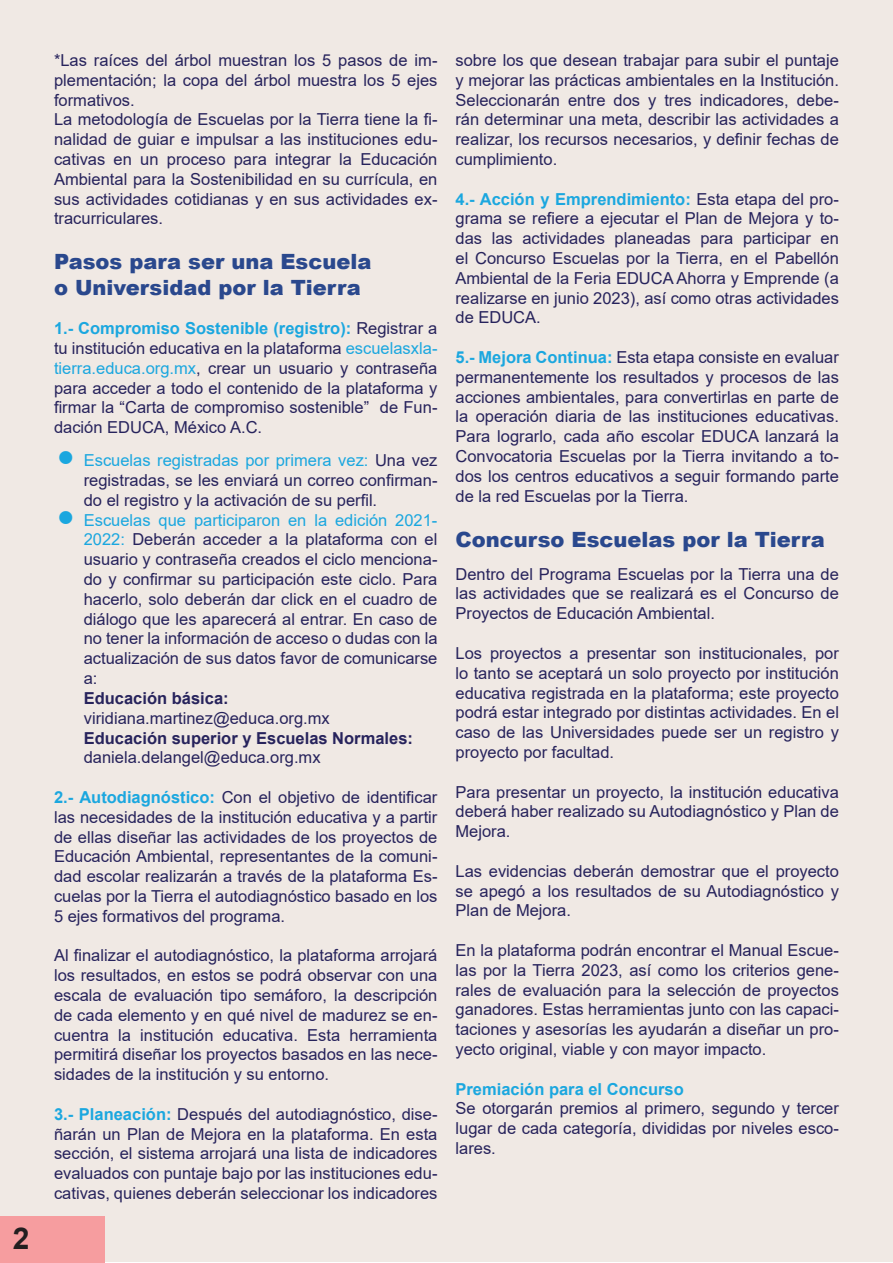
<style>
.page{position:relative;width:893px;height:1263px;background:#fff}
.page>*{position:absolute;margin:0;border:0;box-sizing:border-box;transform-origin:0 0}
.t1{font:700 30px "Arial";color:#231f20}
.t2{font:900 21px/25.2px "Arial";color:#2a488d}
.t3{font:16.5px/19.8px "Arial";color:#27235c;text-align:justify}
.t4{font:700 16.5px "Arial";color:#27235c}
.t5{font:700 16.5px "Arial";color:#1ba7df}
.s1{font-weight:700;color:#1ba7df}
.s2{color:#1ba7df}
.s3{font-weight:900;font-size:30px;color:#1ba7df}
</style>
<div class="page">
<div style="left:1px;top:1px;width:892px;height:1261px;background:#f0e9e4"></div>
<div style="left:0;top:1216px;width:104px;height:46px;background:#f69d9f"></div>
<h1 class="t1" style="left:13px;top:1217px;width:18px">2</h1>
<p class="t3" style="left:54px;top:50px;width:385px;text-align:left">*Las raíces del árbol muestran los 5 pasos de im&shy;plementación; la copa del árbol muestra los 5 ejes formativos.<br>La metodología de Escuelas por la Tierra tiene la fi&shy;nalidad de guiar e impulsar a las instituciones edu&shy;cativas en un proceso para integrar la Educación Ambiental para la Sostenibilidad en su currícula, en sus actividades cotidianas y en sus actividades ex&shy;tracurriculares.</p>
<p class="t2" style="left:54px;top:249px;width:319px">Pasos para ser una Escuela o Universidad por la Tierra</p>
<p class="t3" style="left:54px;top:318px;width:385px"><span class="s1">1.- Compromiso Sostenible (registro):</span> Registrar a tu institución educativa en la plataforma <span class="s2">escuelasxla&shy;tierra.educa.org.mx</span>, crear un usuario y contraseña para acceder a todo el contenido de la plataforma y firmar la “Carta de compromiso sostenible” de Fun&shy;dación EDUCA, México A.C.</p>
<p class="t3" style="left:84px;top:450px;width:355px;text-indent:-27px"><span class="s3">●</span> <span class="s2">Escuelas registradas por primera vez:</span> Una vez registradas, se les enviará un correo confirman&shy;do el registro y la activación de su perfil.</p>
<p class="t3" style="left:84px;top:510px;width:355px;text-indent:-27px"><span class="s3">●</span> <span class="s2">Escuelas que participaron en la edición 2021- 2022:</span> Deberán acceder a la plataforma con el usuario y contraseña creados el ciclo menciona&shy;do y confirmar su participación este ciclo. Para hacerlo, solo deberán dar click en el cuadro de diálogo que les aparecerá al entrar. En caso de no tener la información de acceso o dudas con la actualización de sus datos favor de comunicarse a:</p>
<p class="t4" style="left:84px;top:686px;width:146px">Educación básica:</p>
<p class="t3" style="left:84px;top:708px;width:247px">viridiana.martinez@educa.org.mx</p>
<p class="t4" style="left:84px;top:726px;width:331px">Educación superior y Escuelas Normales:</p>
<p class="t3" style="left:84px;top:747px;width:238px">daniela.delangel@educa.org.mx</p>
<p class="t3" style="left:54px;top:787px;width:385px"><span class="s1">2.- Autodiagnóstico:</span> Con el objetivo de identificar las necesidades de la institución educativa y a partir de ellas diseñar las actividades de los proyectos de Educación Ambiental, representantes de la comuni&shy;dad escolar realizarán a través de la plataforma Es&shy;cuelas por la Tierra el autodiagnóstico basado en los 5 ejes formativos del programa.</p>
<p class="t3" style="left:54px;top:945px;width:385px">Al finalizar el autodiagnóstico, la plataforma arrojará los resultados, en estos se podrá observar con una escala de evaluación tipo semáforo, la descripción de cada elemento y en qué nivel de madurez se en&shy;cuentra la institución educativa. Esta herramienta permitirá diseñar los proyectos basados en las nece&shy;sidades de la institución y su entorno.</p>
<p class="t3" style="left:54px;top:1104px;width:385px"><span class="s1">3.- Planeación:</span> Después del autodiagnóstico, dise&shy;ñarán un Plan de Mejora en la plataforma. En esta sección, el sistema arrojará una lista de indicadores evaluados con puntaje bajo por las instituciones edu&shy;cativas, quienes deberán seleccionar los indicadores</p>
<p class="t3" style="left:455px;top:50px;width:385px">sobre los que desean trabajar para subir el puntaje y mejorar las prácticas ambientales en la Institución.<br>Seleccionarán entre dos y tres indicadores, debe&shy;rán determinar una meta, describir las actividades a realizar, los recursos necesarios, y definir fechas de cumplimiento.</p>
<p class="t3" style="left:455px;top:189px;width:385px"><span class="s1">4.- Acción y Emprendimiento:</span> Esta etapa del pro&shy;grama se refiere a ejecutar el Plan de Mejora y to&shy;das las actividades planeadas para participar en el Concurso Escuelas por la Tierra, en el Pabellón Ambiental de la Feria EDUCA Ahorra y Emprende (a realizarse en junio 2023), así como otras actividades de EDUCA.</p>
<p class="t3" style="left:455px;top:347px;width:385px"><span class="s1">5.- Mejora Continua:</span> Esta etapa consiste en evaluar permanentemente los resultados y procesos de las acciones ambientales, para convertirlas en parte de la operación diaria de las instituciones educativas.<br>Para lograrlo, cada año escolar EDUCA lanzará la Convocatoria Escuelas por la Tierra invitando a to&shy;dos los centros educativos a seguir formando parte de la red Escuelas por la Tierra.</p>
<p class="t2" style="left:455px;top:526px;width:371px">Concurso Escuelas por la Tierra</p>
<p class="t3" style="left:455px;top:564px;width:385px">Dentro del Programa Escuelas por la Tierra una de las actividades que se realizará es el Concurso de Proyectos de Educación Ambiental.</p>
<p class="t3" style="left:455px;top:643px;width:385px">Los proyectos a presentar son institucionales, por lo tanto se aceptará un solo proyecto por institución educativa registrada en la plataforma; este proyecto podrá estar integrado por distintas actividades. En el caso de las Universidades puede ser un registro y proyecto por facultad.</p>
<p class="t3" style="left:455px;top:782px;width:385px">Para presentar un proyecto, la institución educativa deberá haber realizado su Autodiagnóstico y Plan de Mejora.</p>
<p class="t3" style="left:455px;top:861px;width:385px">Las evidencias deberán demostrar que el proyecto se apegó a los resultados de su Autodiagnóstico y Plan de Mejora.</p>
<p class="t3" style="left:455px;top:940px;width:385px">En la plataforma podrán encontrar el Manual Escue&shy;las por la Tierra 2023, así como los criterios gene&shy;rales de evaluación para la selección de proyectos ganadores. Estas herramientas junto con las capaci&shy;taciones y asesorías les ayudarán a diseñar un pro&shy;yecto original, viable y con mayor impacto.</p>
<p class="t5" style="left:455px;top:1077px;width:230px">Premiación para el Concurso</p>
<p class="t3" style="left:455px;top:1098px;width:385px">Se otorgarán premios al primero, segundo y tercer lugar de cada categoría, divididas por niveles esco&shy;lares.</p>
</div>
